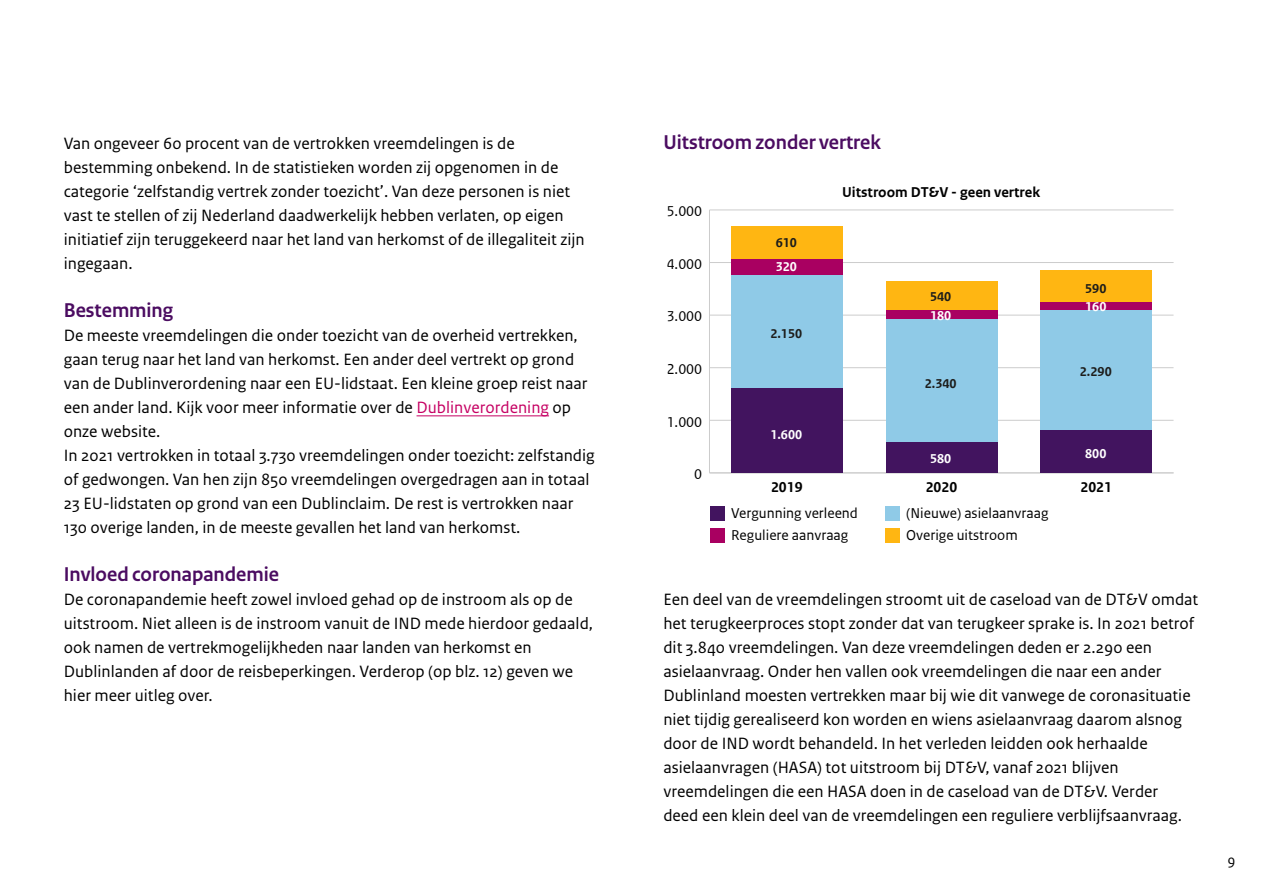
<style>
.page{position:relative;width:1263px;height:893px;background:#fff}
.page>*{position:absolute;margin:0;border:0;box-sizing:border-box;transform-origin:0 0}
.t1{font:700 21px "Rijksoverheid Sans Heading";color:#4b0c61}
.t2{font:17.25px/24px "Rijksoverheid Sans Text";color:#000}
.t3{font:15px "Rijksoverheid Sans Text TT";color:#000}
.t4{font:700 15px "Rijksoverheid Sans Text TT";color:#000}
.t5{font:700 13.5px "Rijksoverheid Sans Text TT";color:#1d1d1b}
.t6{font:700 13.5px "Rijksoverheid Sans Text TT";color:#fff}
.s1{color:#c60063}
</style>
<div class="page">
<hr style="left:416px;top:415px;width:133px;height:1px;background:#c60063">
<hr style="left:709px;top:210px;width:1px;height:263px;background:#ccc">
<hr style="left:709px;top:472px;width:464px;height:1px;background:#ccc">
<hr style="left:709px;top:420px;width:464px;height:1px;background:#ccc">
<hr style="left:709px;top:367px;width:464px;height:1px;background:#ccc">
<hr style="left:709px;top:315px;width:464px;height:1px;background:#ccc">
<hr style="left:709px;top:262px;width:464px;height:1px;background:#ccc">
<hr style="left:709px;top:210px;width:464px;height:1px;background:#ccc">
<div style="left:731px;top:227px;width:111px;height:32px;background:#ffb612"></div>
<div style="left:886px;top:281px;width:111px;height:29px;background:#ffb612"></div>
<div style="left:1040px;top:271px;width:112px;height:31px;background:#ffb612"></div>
<div style="left:731px;top:259px;width:111px;height:17px;background:#a90061"></div>
<div style="left:886px;top:310px;width:111px;height:9px;background:#a90061"></div>
<div style="left:1040px;top:302px;width:112px;height:8px;background:#a90061"></div>
<div style="left:731px;top:276px;width:111px;height:113px;background:#8fcae7"></div>
<div style="left:886px;top:319px;width:111px;height:123px;background:#8fcae7"></div>
<div style="left:1040px;top:310px;width:112px;height:121px;background:#8fcae7"></div>
<div style="left:731px;top:389px;width:111px;height:84px;background:#42145f"></div>
<div style="left:886px;top:442px;width:111px;height:31px;background:#42145f"></div>
<div style="left:1040px;top:431px;width:112px;height:42px;background:#42145f"></div>
<div style="left:710px;top:506px;width:15px;height:15px;background:#42145f"></div>
<div style="left:885px;top:506px;width:15px;height:15px;background:#8fcae7"></div>
<div style="left:710px;top:528px;width:15px;height:15px;background:#a90061"></div>
<div style="left:885px;top:528px;width:15px;height:15px;background:#ffb612"></div>
<p class="t2" style="left:64px;top:131px;width:522px">Van ongeveer 60 procent van de vertrokken vreemdelingen is de bestemming onbekend. In de statistieken worden zij opgenomen in de categorie ‘zelfstandig vertrek zonder toezicht’. Van deze personen is niet vast te stellen of zij Nederland daadwerkelijk hebben verlaten, op eigen initiatief zijn teruggekeerd naar het land van herkomst of de illegaliteit zijn ingegaan.</p>
<p class="t1" style="left:64px;top:298px;width:111px">Bestemming</p>
<p class="t2" style="left:64px;top:323px;width:532px">De meeste vreemdelingen die onder toezicht van de overheid vertrekken, gaan terug naar het land van herkomst. Een ander deel vertrekt op grond van de Dublinverordening naar een EU-lidstaat. Een kleine groep reist naar een ander land. Kijk voor meer informatie over de <span class="s1">Dublinverordening</span> op onze website.<br>In 2021 vertrokken in totaal 3.730 vreemdelingen onder toezicht: zelfstandig of gedwongen. Van hen zijn 850 vreemdelingen overgedragen aan in totaal 23 EU-lidstaten op grond van een Dublinclaim. De rest is vertrokken naar 130 overige landen, in de meeste gevallen het land van herkomst.</p>
<p class="t1" style="left:64px;top:562px;width:217px">Invloed coronapandemie</p>
<p class="t2" style="left:64px;top:587px;width:531px">De coronapandemie heeft zowel invloed gehad op de instroom als op de uitstroom. Niet alleen is de instroom vanuit de IND mede hierdoor gedaald, ook namen de vertrekmogelijkheden naar landen van herkomst en Dublinlanden af door de reisbeperkingen. Verderop (op blz. 12) geven we hier meer uitleg over.</p>
<p class="t1" style="left:663px;top:130px;width:219px">Uitstroom zonder vertrek</p>
<p class="t3" style="left:667px;top:203px;width:37px">5.000</p>
<p class="t3" style="left:667px;top:255px;width:37px">4.000</p>
<p class="t3" style="left:667px;top:308px;width:37px">3.000</p>
<p class="t3" style="left:667px;top:360px;width:37px">2.000</p>
<p class="t3" style="left:667px;top:413px;width:37px">1.000</p>
<p class="t3" style="left:694px;top:466px;width:9px">0</p>
<p class="t5" style="left:776px;top:235px;width:23px">610</p>
<p class="t6" style="left:776px;top:259px;width:23px">320</p>
<p class="t5" style="left:770px;top:326px;width:33px">2.150</p>
<p class="t6" style="left:770px;top:427px;width:33px">1.600</p>
<p class="t4" style="left:842px;top:183px;width:199px">Uitstroom DT&amp;V - geen vertrek</p>
<p class="t5" style="left:930px;top:289px;width:23px">540</p>
<p class="t6" style="left:930px;top:308px;width:23px">180</p>
<p class="t5" style="left:925px;top:376px;width:33px">2.340</p>
<p class="t6" style="left:930px;top:451px;width:23px">580</p>
<p class="t5" style="left:1085px;top:281px;width:23px">590</p>
<p class="t6" style="left:1085px;top:299px;width:23px">160</p>
<p class="t5" style="left:1080px;top:363px;width:33px">2.290</p>
<p class="t6" style="left:1085px;top:446px;width:23px">800</p>
<p class="t4" style="left:771px;top:479px;width:33px">2019</p>
<p class="t4" style="left:926px;top:479px;width:33px">2020</p>
<p class="t4" style="left:1080px;top:479px;width:33px">2021</p>
<p class="t3" style="left:731px;top:504px;width:128px">Vergunning verleend</p>
<p class="t3" style="left:906px;top:504px;width:144px">(Nieuwe) asielaanvraag</p>
<p class="t3" style="left:731px;top:527px;width:119px">Reguliere aanvraag</p>
<p class="t3" style="left:906px;top:527px;width:113px">Overige uitstroom</p>
<p class="t2" style="left:663px;top:587px;width:536px">Een deel van de vreemdelingen stroomt uit de caseload van de DT&amp;V omdat het terugkeerproces stopt zonder dat van terugkeer sprake is. In 2021 betrof dit 3.840 vreemdelingen. Van deze vreemdelingen deden er 2.290 een asielaanvraag. Onder hen vallen ook vreemdelingen die naar een ander Dublinland moesten vertrekken maar bij wie dit vanwege de coronasituatie niet tijdig gerealiseerd kon worden en wiens asielaanvraag daarom alsnog door de IND wordt behandeld. In het verleden leidden ook herhaalde asielaanvragen (HASA) tot uitstroom bij DT&amp;V, vanaf 2021 blijven vreemdelingen die een HASA doen in de caseload van de DT&amp;V. Verder<br>deed een klein deel van de vreemdelingen een reguliere verblijfsaanvraag.</p>
<p class="t3" style="left:1227px;top:851px;width:9px">9</p>
</div>
